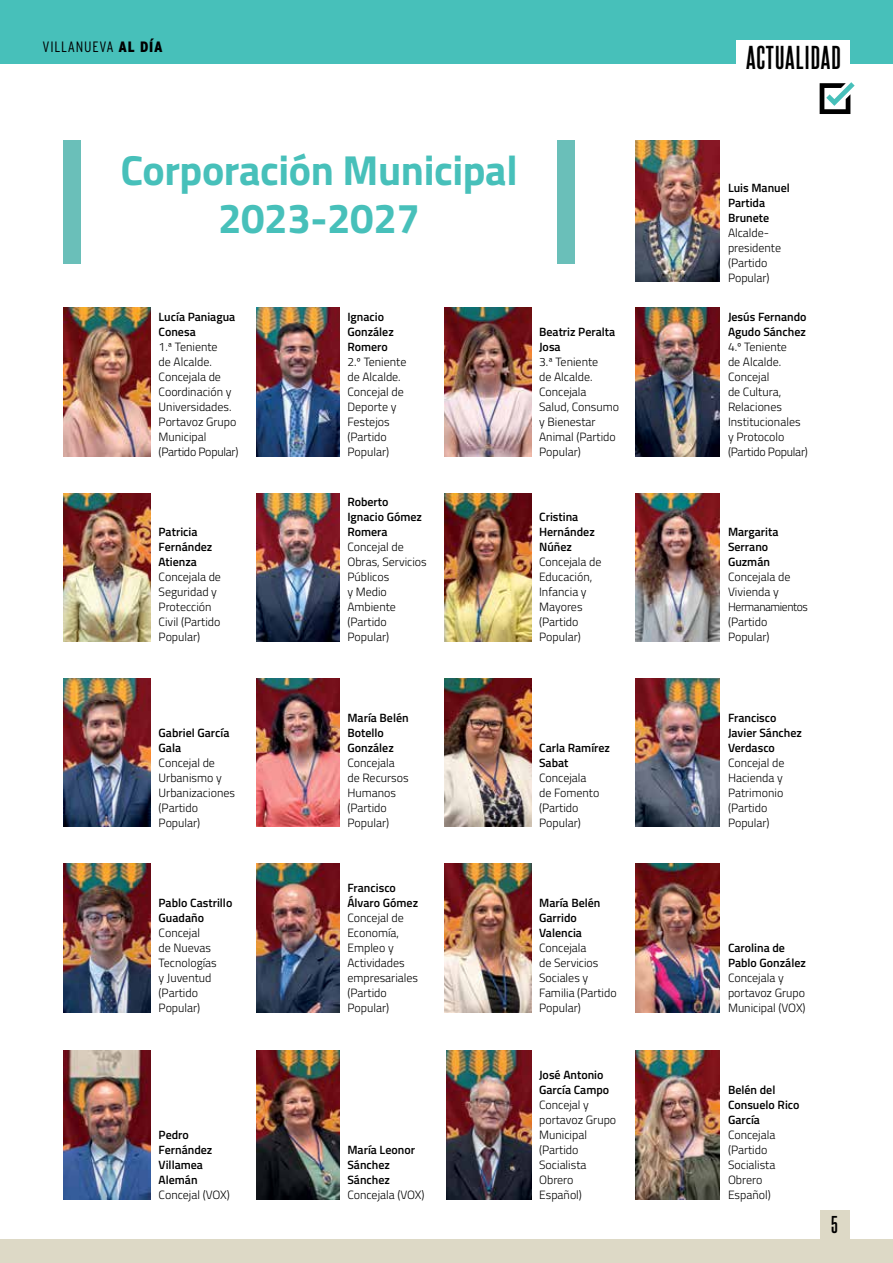
<style>
.page{position:relative;width:893px;height:1263px;background:#fff}
.page>*{position:absolute;margin:0;border:0;box-sizing:border-box;transform-origin:0 0}
.TÍTULO{font:700 42px/48.6px "Titillium";letter-spacing:-.01em;color:#47c0ba;text-align:center}
.t1{font:700 28.5px "Steelfish Rg";letter-spacing:.04em;color:#000}
.t2{font:700 21px "Steelfish Rg";color:#000}
.t3{font:300 condensed 15px "Interstate";letter-spacing:.05em;color:#000}
.TEXTO{font:300 12px/15px "Titillium";color:#000}
.TEXTO-2{font:600 12px/15px "Titillium";color:#000}
.s1{font-weight:900}
</style>
<div class="page">
<div style="left:0;top:0;width:893px;height:64px;background:#47c0ba"></div>
<svg style="left:820px;top:82px;width:35px;height:32px"></svg>
<div style="left:736px;top:40px;width:113px;height:36px;background:#fff"></div>
<img style="left:636px;top:140px;width:83px;height:142px">
<img style="left:444px;top:308px;width:87px;height:148px">
<img style="left:256px;top:493px;width:84px;height:149px">
<img style="left:64px;top:678px;width:86px;height:148px">
<img style="left:636px;top:678px;width:83px;height:148px">
<img style="left:444px;top:864px;width:87px;height:148px">
<img style="left:256px;top:1051px;width:84px;height:148px">
<img style="left:256px;top:308px;width:84px;height:148px">
<img style="left:64px;top:493px;width:86px;height:149px">
<img style="left:636px;top:493px;width:83px;height:149px">
<img style="left:444px;top:678px;width:87px;height:148px">
<img style="left:256px;top:864px;width:84px;height:148px">
<img style="left:64px;top:1051px;width:86px;height:148px">
<img style="left:636px;top:1051px;width:83px;height:148px">
<img style="left:64px;top:308px;width:86px;height:148px">
<img style="left:636px;top:308px;width:83px;height:148px">
<img style="left:444px;top:493px;width:87px;height:149px">
<img style="left:256px;top:678px;width:84px;height:148px">
<img style="left:64px;top:864px;width:86px;height:148px">
<img style="left:636px;top:864px;width:83px;height:148px">
<img style="left:446px;top:1051px;width:85px;height:148px">
<div style="left:64px;top:140px;width:17px;height:124px;background:#6abfb9"></div>
<div style="left:557px;top:140px;width:17px;height:124px;background:#6abfb9"></div>
<div style="left:0;top:1239px;width:893px;height:24px;background:#ddd9c6"></div>
<div style="left:820px;top:1209px;width:29px;height:30px;background:#ddd9c6"></div>
<p class="t3" style="left:43px;top:38px;width:122px">VILLANUEVA <span class="s1">AL DÍA</span></p>
<p class="t1" style="left:746px;top:37px;width:96px">ACTUALIDAD</p>
<p class="TÍTULO" style="left:120px;top:143px;width:399px">Corporación Municipal<br>2023-2027</p>
<p class="TEXTO-2" style="left:159px;top:309px;width:78px">Lucía Paniagua<br>Conesa</p>
<p class="TEXTO" style="left:159px;top:339px;width:81px">1.ª Teniente<br>de Alcalde.<br>Concejala de<br>Coordinación y<br>Universidades.<br>Portavoz Grupo<br>Municipal (Partido Popular)</p>
<p class="TEXTO-2" style="left:159px;top:524px;width:55px">Patricia<br>Fernández<br>Atienza</p>
<p class="TEXTO" style="left:159px;top:569px;width:64px">Concejala de<br>Seguridad y<br>Protección<br>Civil (Partido<br>Popular)</p>
<p class="TEXTO-2" style="left:159px;top:724px;width:72px">Gabriel García<br>Gala</p>
<p class="TEXTO" style="left:159px;top:754px;width:78px">Concejal de<br>Urbanismo y<br>Urbanizaciones (Partido<br>Popular)</p>
<p class="TEXTO-2" style="left:159px;top:895px;width:75px">Pablo Castrillo<br>Guadaño</p>
<p class="TEXTO" style="left:159px;top:925px;width:60px">Concejal<br>de Nuevas<br>Tecnologías y Juventud (Partido<br>Popular)</p>
<p class="TEXTO-2" style="left:159px;top:1127px;width:55px">Pedro<br>Fernández<br>Villamea<br>Alemán</p>
<p class="TEXTO" style="left:159px;top:1187px;width:73px">Concejal (VOX)</p>
<p class="TEXTO-2" style="left:347px;top:309px;width:48px">Ignacio<br>González<br>Romero</p>
<p class="TEXTO" style="left:347px;top:354px;width:60px">2.º Teniente de Alcalde.<br>Concejal de<br>Deporte y<br>Festejos (Partido<br>Popular)</p>
<p class="TEXTO-2" style="left:347px;top:494px;width:76px">Roberto<br>Ignacio Gómez<br>Romera</p>
<p class="TEXTO" style="left:347px;top:539px;width:81px">Concejal de<br>Obras, Servicios<br>Públicos<br>y Medio<br>Ambiente (Partido<br>Popular)</p>
<p class="TEXTO-2" style="left:347px;top:709px;width:63px">María Belén<br>Botello<br>González</p>
<p class="TEXTO" style="left:347px;top:754px;width:63px">Concejala de Recursos<br>Humanos (Partido<br>Popular)</p>
<p class="TEXTO-2" style="left:347px;top:880px;width:72px">Francisco<br>Álvaro Gómez</p>
<p class="TEXTO" style="left:347px;top:910px;width:72px">Concejal de<br>Economía,<br>Empleo y<br>Actividades empresariales (Partido<br>Popular)</p>
<p class="TEXTO-2" style="left:347px;top:1142px;width:69px">María Leonor<br>Sánchez<br>Sánchez</p>
<p class="TEXTO" style="left:347px;top:1187px;width:79px">Concejala (VOX)</p>
<p class="TEXTO-2" style="left:539px;top:324px;width:78px">Beatriz Peralta<br>Josa</p>
<p class="TEXTO" style="left:539px;top:354px;width:81px">3.ª Teniente<br>de Alcalde.<br>Concejala<br>Salud, Consumo y Bienestar<br>Animal (Partido<br>Popular)</p>
<p class="TEXTO-2" style="left:539px;top:509px;width:57px">Cristina<br>Hernández<br>Núñez</p>
<p class="TEXTO" style="left:539px;top:554px;width:64px">Concejala de<br>Educación,<br>Infancia y<br>Mayores (Partido<br>Popular)</p>
<p class="TEXTO-2" style="left:539px;top:739px;width:72px">Carla Ramírez<br>Sabat</p>
<p class="TEXTO" style="left:539px;top:769px;width:62px">Concejala de Fomento (Partido<br>Popular)</p>
<p class="TEXTO-2" style="left:539px;top:895px;width:63px">María Belén<br>Garrido<br>Valencia</p>
<p class="TEXTO" style="left:539px;top:940px;width:79px">Concejala<br>de Servicios<br>Sociales y<br>Familia (Partido<br>Popular)</p>
<p class="TEXTO-2" style="left:539px;top:1067px;width:72px">José Antonio<br>García Campo</p>
<p class="TEXTO" style="left:539px;top:1097px;width:79px">Concejal y portavoz Grupo<br>Municipal (Partido<br>Socialista<br>Obrero<br>Español)</p>
<p class="TEXTO-2" style="left:728px;top:180px;width:63px">Luis Manuel<br>Partida<br>Brunete</p>
<p class="TEXTO" style="left:728px;top:225px;width:55px">Alcalde&shy;presidente (Partido<br>Popular)</p>
<p class="TEXTO-2" style="left:728px;top:309px;width:80px">Jesús Fernando<br>Agudo Sánchez</p>
<p class="TEXTO" style="left:728px;top:339px;width:81px">4.º Teniente<br>de Alcalde.<br>Concejal<br>de Cultura,<br>Relaciones<br>Institucionales y Protocolo (Partido Popular)</p>
<p class="TEXTO-2" style="left:728px;top:524px;width:52px">Margarita<br>Serrano<br>Guzmán</p>
<p class="TEXTO" style="left:728px;top:569px;width:81px">Concejala de<br>Vivienda y<br>Hermanamientos (Partido<br>Popular)</p>
<p class="TEXTO-2" style="left:728px;top:709px;width:75px">Francisco<br>Javier Sánchez<br>Verdasco</p>
<p class="TEXTO" style="left:728px;top:754px;width:58px">Concejal de<br>Hacienda y<br>Patrimonio (Partido<br>Popular)</p>
<p class="TEXTO-2" style="left:728px;top:940px;width:79px">Carolina de<br>Pablo González</p>
<p class="TEXTO" style="left:728px;top:970px;width:79px">Concejala y portavoz Grupo<br>Municipal (VOX)</p>
<p class="TEXTO-2" style="left:728px;top:1082px;width:73px">Belén del<br>Consuelo Rico<br>García</p>
<p class="TEXTO" style="left:728px;top:1127px;width:49px">Concejala (Partido<br>Socialista<br>Obrero<br>Español)</p>
<h3 class="t2" style="left:831px;top:1210px;width:8px">5</h3>
</div>
